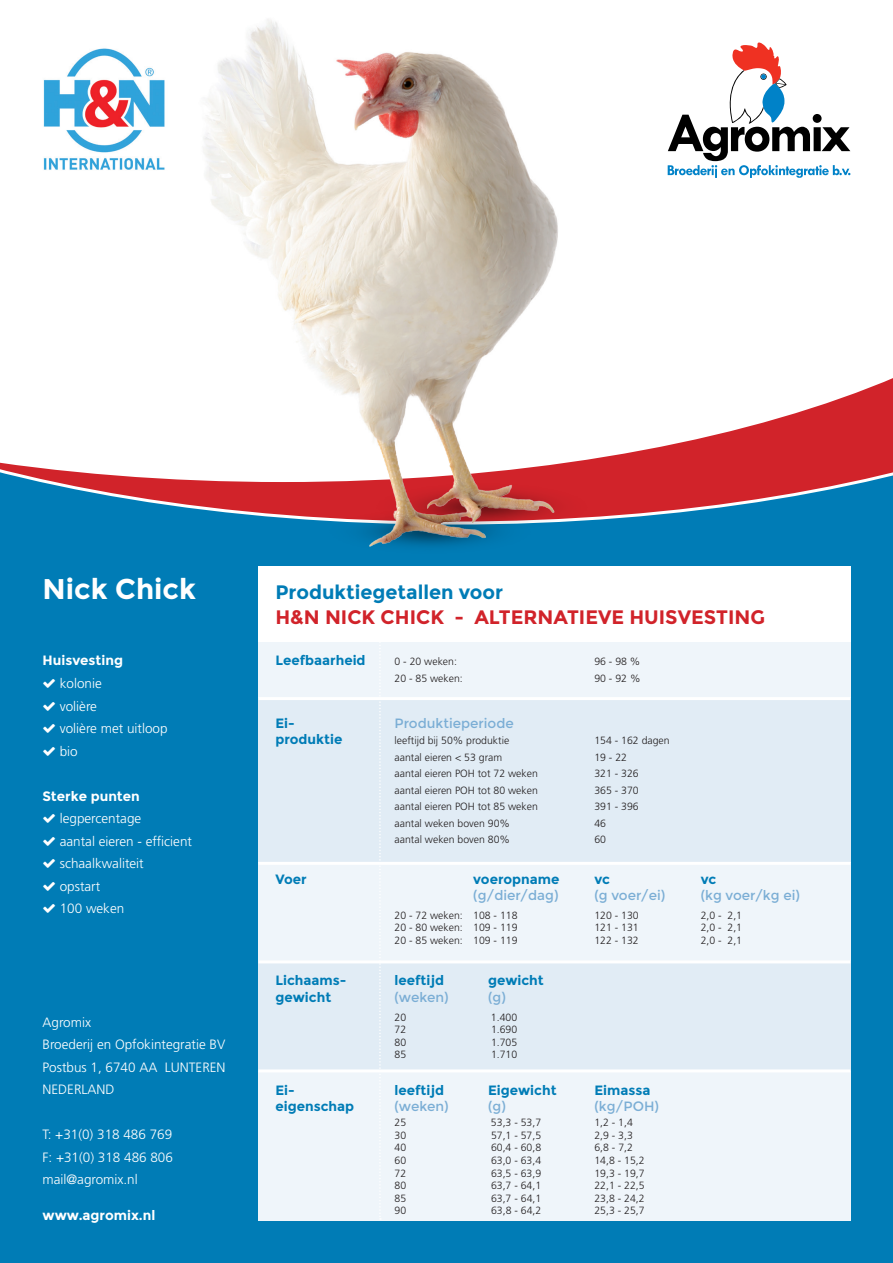
<style>
.page{position:relative;width:893px;height:1263px;background:#fff}
.page>*{position:absolute;margin:0;border:0;box-sizing:border-box;transform-origin:0 0}
.t1{font:700 28.5px "Montserrat";color:#fff}
.t2{font:700 19.5px "Montserrat";color:#d1232a}
.t3{font:700 19.5px "Montserrat";color:#007cb6}
.t4{font:300 13.5px/22.5px "Frutiger";color:#fff}
.t5{font:700 13.5px "Montserrat";color:#007cb6}
.t6{font:13.5px "Montserrat";color:#7baed5}
.t7{font:700 13.5px "Montserrat";color:#fff}
.t8{font:300 10.5px "Frutiger";color:#231f20}
</style>
<div class="page">
<div style="left:0;top:471px;width:893px;height:792px;background:#007cb6"></div>
<svg style="left:41px;top:482px;width:824px;height:38px"></svg>
<svg style="left:0;top:42px;width:893px;height:440px"></svg>
<div style="left:258px;top:567px;width:592px;height:645px;background:#fff"></div>
<div style="left:258px;top:642px;width:592px;height:56px;background:#eff5fa"></div>
<div style="left:258px;top:863px;width:592px;height:99px;background:#eff5fa"></div>
<div style="left:258px;top:698px;width:592px;height:164px;background:#e1ecf5"></div>
<div style="left:258px;top:962px;width:592px;height:109px;background:#e1ecf5"></div>
<div style="left:258px;top:1071px;width:592px;height:149px;background:#eff5fa"></div>
<hr style="left:258px;top:1069px;width:592px;height:3px;background:#fff">
<hr style="left:258px;top:960px;width:592px;height:3px;background:#fff">
<hr style="left:258px;top:862px;width:592px;height:3px;background:#fff">
<hr style="left:258px;top:697px;width:592px;height:3px;background:#fff">
<svg style="left:379px;top:648px;width:2px;height:572px"></svg>
<img style="left:580px;top:479px;width:23px;height:42px">
<img style="left:175px;top:19px;width:405px;height:548px">
<img style="left:39px;top:43px;width:134px;height:135px">
<svg style="left:668px;top:43px;width:182px;height:135px"></svg>
<h1 class="t1" style="left:43px;top:572px;width:155px">Nick Chick</h1>
<h2 class="t3" style="left:275px;top:580px;width:229px">Produktiegetallen voor</h2>
<h2 class="t2" style="left:275px;top:606px;width:491px">H&amp;N NICK CHICK - ALTERNATIEVE HUISVESTING</h2>
<p class="t5" style="left:275px;top:652px;width:92px">Leefbaarheid</p>
<p class="t8" style="left:394px;top:656px;width:64px">0 - 20 weken:</p>
<p class="t8" style="left:594px;top:656px;width:48px">96 - 98 %</p>
<p class="t8" style="left:394px;top:672px;width:70px">20 - 85 weken:</p>
<p class="t8" style="left:594px;top:672px;width:48px">90 - 92 %</p>
<p class="t5" style="left:275px;top:715px;width:21px">Ei-</p>
<p class="t6" style="left:394px;top:715px;width:121px">Produktieperiode</p>
<p class="t5" style="left:275px;top:731px;width:69px">produktie</p>
<p class="t8" style="left:394px;top:735px;width:116px">leeftijd bij 50% produktie</p>
<p class="t8" style="left:594px;top:735px;width:77px">154 - 162 dagen</p>
<p class="t8" style="left:394px;top:751px;width:109px">aantal eieren &lt; 53 gram</p>
<p class="t8" style="left:594px;top:751px;width:34px">19 - 22</p>
<p class="t8" style="left:395px;top:768px;width:145px">aantal eieren POH tot 72 weken</p>
<p class="t8" style="left:594px;top:768px;width:46px">321 - 326</p>
<p class="t8" style="left:395px;top:784px;width:145px">aantal eieren POH tot 80 weken</p>
<p class="t8" style="left:594px;top:784px;width:46px">365 - 370</p>
<p class="t8" style="left:395px;top:801px;width:145px">aantal eieren POH tot 85 weken</p>
<p class="t8" style="left:594px;top:801px;width:46px">391 - 396</p>
<p class="t8" style="left:395px;top:817px;width:117px">aantal weken boven 90%</p>
<p class="t8" style="left:594px;top:817px;width:13px">46</p>
<p class="t8" style="left:395px;top:834px;width:117px">aantal weken boven 80%</p>
<p class="t8" style="left:594px;top:834px;width:13px">60</p>
<p class="t5" style="left:275px;top:871px;width:33px">Voer</p>
<p class="t5" style="left:473px;top:871px;width:88px">voeropname</p>
<p class="t5" style="left:594px;top:871px;width:17px">vc</p>
<p class="t5" style="left:701px;top:871px;width:17px">vc</p>
<p class="t6" style="left:473px;top:887px;width:87px">(g/dier/dag)</p>
<p class="t6" style="left:594px;top:887px;width:72px">(g voer/ei)</p>
<p class="t6" style="left:701px;top:887px;width:101px">(kg voer/kg ei)</p>
<p class="t8" style="left:394px;top:909px;width:125px">20 - 72 weken: 108 - 118</p>
<p class="t8" style="left:594px;top:909px;width:46px">120 - 130</p>
<p class="t8" style="left:701px;top:909px;width:43px">2,0 - 2,1</p>
<p class="t8" style="left:394px;top:922px;width:125px">20 - 80 weken: 109 - 119</p>
<p class="t8" style="left:594px;top:922px;width:46px">121 - 131</p>
<p class="t8" style="left:701px;top:922px;width:43px">2,0 - 2,1</p>
<p class="t8" style="left:395px;top:934px;width:125px">20 - 85 weken: 109 - 119</p>
<p class="t8" style="left:594px;top:934px;width:46px">122 - 132</p>
<p class="t8" style="left:701px;top:934px;width:43px">2,0 - 2,1</p>
<p class="t5" style="left:275px;top:973px;width:73px">Lichaams-</p>
<p class="t5" style="left:394px;top:973px;width:51px">leeftijd</p>
<p class="t5" style="left:488px;top:973px;width:57px">gewicht</p>
<p class="t5" style="left:275px;top:989px;width:57px">gewicht</p>
<p class="t6" style="left:394px;top:989px;width:56px">(weken)</p>
<p class="t6" style="left:488px;top:989px;width:19px">(g)</p>
<p class="t8" style="left:394px;top:1011px;width:13px">20</p>
<p class="t8" style="left:491px;top:1011px;width:28px">1.400</p>
<p class="t8" style="left:394px;top:1023px;width:13px">72</p>
<p class="t8" style="left:491px;top:1023px;width:28px">1.690</p>
<p class="t8" style="left:395px;top:1036px;width:13px">80</p>
<p class="t8" style="left:491px;top:1036px;width:28px">1.705</p>
<p class="t8" style="left:395px;top:1049px;width:13px">85</p>
<p class="t8" style="left:491px;top:1049px;width:28px">1.710</p>
<p class="t5" style="left:275px;top:1082px;width:21px">Ei-</p>
<p class="t5" style="left:394px;top:1082px;width:51px">leeftijd</p>
<p class="t5" style="left:488px;top:1082px;width:70px">Eigewicht</p>
<p class="t5" style="left:594px;top:1082px;width:58px">Eimassa</p>
<p class="t5" style="left:275px;top:1098px;width:80px">eigenschap</p>
<p class="t6" style="left:394px;top:1098px;width:56px">(weken)</p>
<p class="t6" style="left:488px;top:1098px;width:19px">(g)</p>
<p class="t6" style="left:594px;top:1098px;width:66px">(kg/POH)</p>
<p class="t8" style="left:394px;top:1116px;width:13px">25</p>
<p class="t8" style="left:491px;top:1116px;width:52px">53,3 - 53,7</p>
<p class="t8" style="left:594px;top:1116px;width:40px">1,2 - 1,4</p>
<p class="t8" style="left:394px;top:1129px;width:13px">30</p>
<p class="t8" style="left:491px;top:1129px;width:52px">57,1 - 57,5</p>
<p class="t8" style="left:594px;top:1129px;width:40px">2,9 - 3,3</p>
<p class="t8" style="left:395px;top:1142px;width:13px">40</p>
<p class="t8" style="left:491px;top:1142px;width:52px">60,4 - 60,8</p>
<p class="t8" style="left:594px;top:1142px;width:40px">6,8 - 7,2</p>
<p class="t8" style="left:395px;top:1154px;width:13px">60</p>
<p class="t8" style="left:491px;top:1154px;width:52px">63,0 - 63,4</p>
<p class="t8" style="left:594px;top:1154px;width:52px">14,8 - 15,2</p>
<p class="t8" style="left:395px;top:1167px;width:13px">72</p>
<p class="t8" style="left:491px;top:1167px;width:52px">63,5 - 63,9</p>
<p class="t8" style="left:594px;top:1167px;width:52px">19,3 - 19,7</p>
<p class="t8" style="left:395px;top:1179px;width:13px">80</p>
<p class="t8" style="left:491px;top:1179px;width:52px">63,7 - 64,1</p>
<p class="t8" style="left:594px;top:1179px;width:52px">22,1 - 22,5</p>
<p class="t8" style="left:395px;top:1192px;width:13px">85</p>
<p class="t8" style="left:491px;top:1192px;width:52px">63,7 - 64,1</p>
<p class="t8" style="left:594px;top:1192px;width:52px">23,8 - 24,2</p>
<p class="t8" style="left:395px;top:1205px;width:13px">90</p>
<p class="t8" style="left:491px;top:1205px;width:52px">63,8 - 64,2</p>
<p class="t8" style="left:594px;top:1205px;width:52px">25,3 - 25,7</p>
<p class="t7" style="left:43px;top:653px;width:82px">Huisvesting</p>
<p class="t4" style="left:60px;top:672px;width:109px">kolonie<br>volière<br>volière met uitloop bio</p>
<p class="t7" style="left:43px;top:788px;width:99px">Sterke punten</p>
<p class="t4" style="left:60px;top:807px;width:134px">legpercentage<br>aantal eieren - efficient schaalkwaliteit<br>opstart<br>100 weken</p>
<p class="t4" style="left:43px;top:1011px;width:185px">Agromix<br>Broederij en Opfokintegratie BV<br>Postbus 1, 6740 AA LUNTEREN<br>NEDERLAND</p>
<p class="t4" style="left:43px;top:1123px;width:132px;text-align:justify">T: +31(0) 318 486 769<br>F: +31(0) 318 486 806 mail@agromix.nl</p>
<p class="t7" style="left:43px;top:1208px;width:114px">www.agromix.nl</p>
</div>
